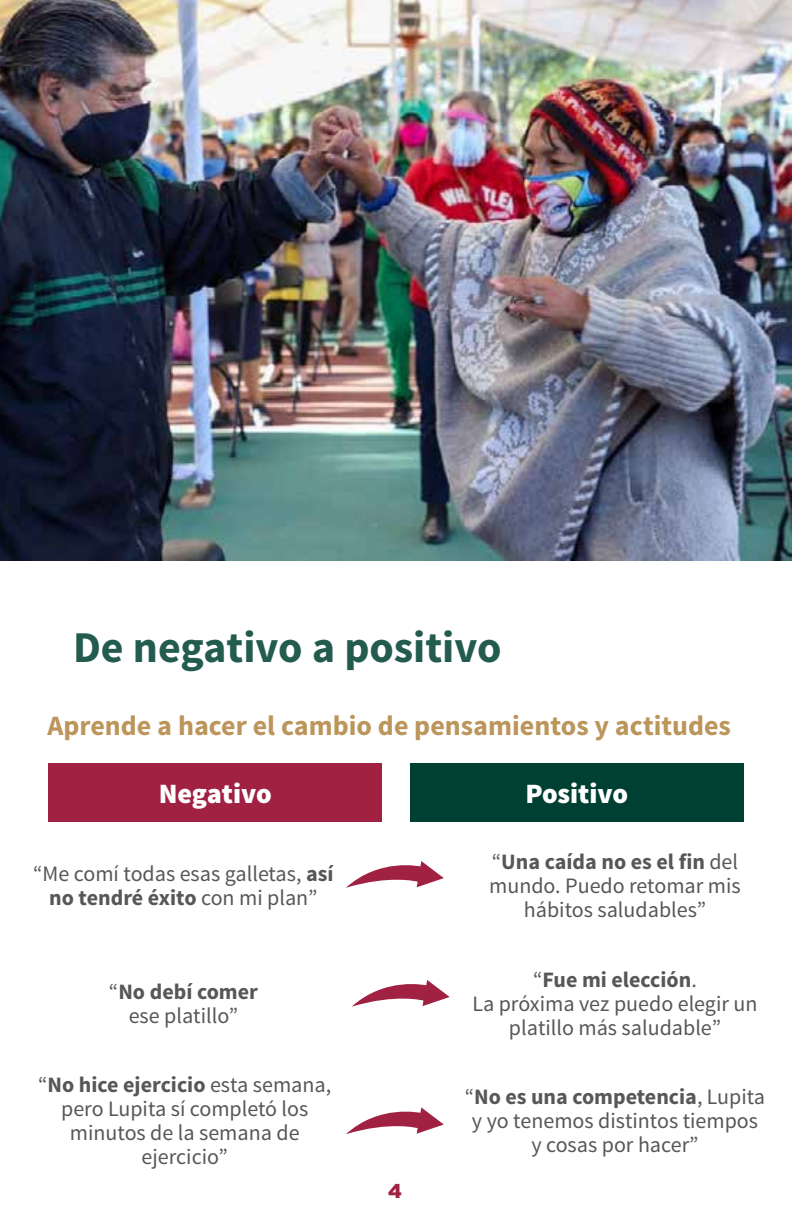
<style>
.page{position:relative;width:792px;height:1224px;background:#fff}
.page>*{position:absolute;margin:0;border:0;box-sizing:border-box;transform-origin:0 0}
.t1{font:700 44px "Source Sans Pro";color:#235c4f}
.t2{font:700 28px "Source Sans Pro";color:#bc955b}
.t3{font:900 28px "Source Sans Pro";color:#fff}
.t4{font:22px/24px "Source Sans Pro";color:#575756;text-align:center}
.t5{font:900 20px "Gotham";color:#a02142}
.s1{font-weight:700}
</style>
<div class="page">
<div style="left:48px;top:763px;width:334px;height:58px;background:#a02142"></div>
<div style="left:410px;top:763px;width:334px;height:58px;background:#004032"></div>
<svg style="left:346px;top:861px;width:98px;height:27px"></svg>
<svg style="left:346px;top:1107px;width:98px;height:27px"></svg>
<svg style="left:352px;top:980px;width:98px;height:27px"></svg>
<img style="left:0;top:0;width:792px;height:561px">
<h1 class="t1" style="left:73px;top:619px;width:430px">De negativo a positivo</h1>
<p class="t2" style="left:47px;top:708px;width:685px">Aprende a hacer el cambio de pensamientos y actitudes</p>
<p class="t3" style="left:159px;top:775px;width:115px">Negativo</p>
<p class="t4" style="left:33px;top:862px;width:302px">“Me comí todas esas galletas, <span class="s1">así no tendré éxito</span> con mi plan”</p>
<p class="t4" style="left:109px;top:980px;width:150px">“<span class="s1">No debí comer </span>ese platillo”</p>
<p class="t4" style="left:38px;top:1073px;width:295px">“<span class="s1">No hice ejercicio</span> esta semana, pero Lupita sí completó los minutos de la semana de ejercicio”</p>
<p class="t5" style="left:388px;top:1180px;width:15px">4</p>
<p class="t3" style="left:525px;top:775px;width:104px">Positivo</p>
<p class="t4" style="left:489px;top:850px;width:253px">“<span class="s1">Una caída no es el fin</span> del mundo. Puedo retomar mis hábitos saludables”</p>
<p class="t4" style="left:472px;top:968px;width:287px">“<span class="s1">Fue mi elección</span>.<br>La próxima vez puedo elegir un platillo más saludable”</p>
<p class="t4" style="left:465px;top:1085px;width:302px">“<span class="s1">No es una competencia</span>, Lupita y yo tenemos distintos tiempos y cosas por hacer”</p>
</div>
